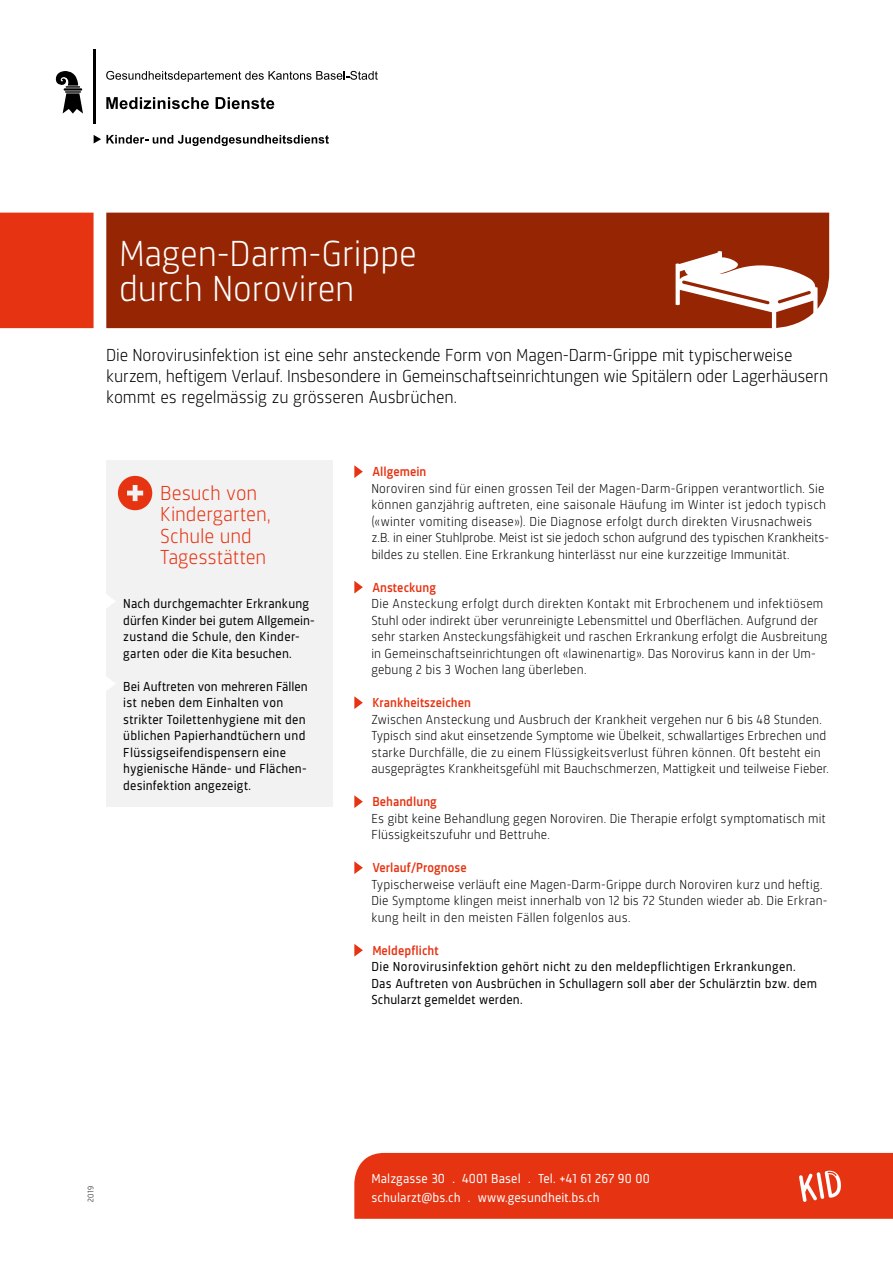
<style>
.page{position:relative;width:893px;height:1263px;background:#fff}
.page>*{position:absolute;margin:0;border:0;box-sizing:border-box;transform-origin:0 0}
.t1{font:300 37.5px/34.5px "Sinews Sans Pro";letter-spacing:-.005em;color:#fff}
.t2{font:300 21px/21px "Sinews Sans Pro";letter-spacing:-.005em;color:#e63312}
.t3{font:300 18px/21px "Sinews Sans Pro";letter-spacing:-.015em;color:#000}
.t4{font:300 13.5px/16.5px "Sinews Sans Pro";letter-spacing:.01em;color:#000}
.t5{font:13.5px/16.5px "Sinews Sans Pro";letter-spacing:.02em;color:#000}
.t6{font:500 13.5px "Sinews Sans Pro";letter-spacing:.005em;color:#e63312}
.t7{font:13.5px "Sinews Sans Pro";letter-spacing:.01em;color:#fff}
.t8{font:300 8.25px "Sinews Sans Pro";color:#000}
</style>
<div class="page">
<div style="left:0;top:213px;width:94px;height:115px;background:#e63312"></div>
<div style="left:106px;top:213px;width:723px;height:115px;background:#952503"></div>
<svg style="left:106px;top:71px;width:272px;height:11px"></svg>
<svg style="left:94px;top:135px;width:235px;height:11px"></svg>
<svg style="left:106px;top:97px;width:103px;height:12px"></svg>
<svg style="left:216px;top:97px;width:58px;height:12px"></svg>
<svg style="left:56px;top:71px;width:27px;height:43px"></svg>
<hr style="left:94px;top:50px;width:2px;height:74px;background:#000">
<div style="left:106px;top:460px;width:227px;height:346px;background:#f2f2f2"></div>
<svg style="left:106px;top:595px;width:9px;height:13px"></svg>
<svg style="left:106px;top:677px;width:9px;height:13px"></svg>
<svg style="left:118px;top:476px;width:34px;height:34px"></svg>
<svg style="left:354px;top:465px;width:9px;height:13px"></svg>
<svg style="left:354px;top:581px;width:9px;height:12px"></svg>
<svg style="left:354px;top:696px;width:9px;height:13px"></svg>
<svg style="left:354px;top:795px;width:9px;height:13px"></svg>
<svg style="left:354px;top:861px;width:9px;height:13px"></svg>
<svg style="left:354px;top:944px;width:9px;height:12px"></svg>
<svg style="left:676px;top:251px;width:141px;height:78px"></svg>
<div style="left:354px;top:1153px;width:539px;height:66px;background:#e63312"></div>
<h1 class="t1" style="left:119px;top:237px;width:299px">Magen-Darm-Grippe durch Noroviren</h1>
<p class="t3" style="left:106px;top:344px;width:723px">Die Norovirusinfektion ist eine sehr ansteckende Form von Magen-Darm-Grippe mit typischerweise kurzem, heftigem Verlauf. Insbesondere in Gemeinschaftseinrichtungen wie Spitälern oder Lagerhäusern kommt es regelmässig zu grösseren Ausbrüchen.</p>
<h2 class="t2" style="left:160px;top:483px;width:112px">Besuch von<br>Kindergarten,<br>Schule und<br>Tagesstätten</h2>
<p class="t5" style="left:123px;top:596px;width:193px">Nach durchgemachter Erkrankung dürfen Kinder bei gutem Allgemein&shy;zustand die Schule, den Kinder&shy;garten oder die Kita besuchen.</p>
<p class="t5" style="left:123px;top:678px;width:186px">Bei Auftreten von mehreren Fällen ist neben dem Einhalten von strikter Toilettenhygiene mit den üblichen Papierhandtüchern und<br>Flüssigseifendispensern eine hygienische Hände- und Flächen&shy;desinfektion angezeigt.</p>
<h2 class="t6" style="left:372px;top:464px;width:56px">Allgemein</h2>
<p class="t4" style="left:371px;top:480px;width:459px">Noroviren sind für einen grossen Teil der Magen-Darm-Grippen verantwortlich. Sie können ganzjährig auftreten, eine saisonale Häufung im Winter ist jedoch typisch («winter vomiting disease»). Die Diagnose erfolgt durch direkten Virusnachweis z.B. in einer Stuhlprobe. Meist ist sie jedoch schon aufgrund des typischen Krankheits&shy;bildes zu stellen. Eine Erkrankung hinterlässt nur eine kurzzeitige Immunität.</p>
<h2 class="t6" style="left:372px;top:580px;width:65px">Ansteckung</h2>
<p class="t4" style="left:371px;top:596px;width:458px">Die Ansteckung erfolgt durch direkten Kontakt mit Erbrochenem und infektiösem Stuhl oder indirekt über verunreinigte Lebensmittel und Oberflächen. Aufgrund der sehr starken Ansteckungsfähigkeit und raschen Erkrankung erfolgt die Ausbreitung in Gemeinschaftseinrichtungen oft «lawinenartig». Das Norovirus kann in der Um&shy;gebung 2 bis 3 Wochen lang überleben.</p>
<h2 class="t6" style="left:372px;top:695px;width:100px">Krankheitszeichen</h2>
<p class="t4" style="left:371px;top:711px;width:459px">Zwischen Ansteckung und Ausbruch der Krankheit vergehen nur 6 bis 48 Stunden.<br>Typisch sind akut einsetzende Symptome wie Übelkeit, schwallartiges Erbrechen und starke Durchfälle, die zu einem Flüssigkeitsverlust führen können. Oft besteht ein ausgeprägtes Krankheitsgefühl mit Bauchschmerzen, Mattigkeit und teilweise Fieber.</p>
<h2 class="t6" style="left:372px;top:794px;width:66px">Behandlung</h2>
<p class="t4" style="left:371px;top:810px;width:456px">Es gibt keine Behandlung gegen Noroviren. Die Therapie erfolgt symptomatisch mit<br>Flüssigkeitszufuhr und Bettruhe.</p>
<h2 class="t6" style="left:372px;top:860px;width:96px">Verlauf/Prognose</h2>
<p class="t4" style="left:371px;top:876px;width:458px">Typischerweise verläuft eine Magen-Darm-Grippe durch Noroviren kurz und heftig.<br>Die Symptome klingen meist innerhalb von 12 bis 72 Stunden wieder ab. Die Erkran&shy;kung heilt in den meisten Fällen folgenlos aus.</p>
<h2 class="t6" style="left:372px;top:943px;width:68px">Meldepflicht</h2>
<p class="t5" style="left:371px;top:959px;width:447px">Die Norovirusinfektion gehört nicht zu den meldepflichtigen Erkrankungen.<br>Das Auftreten von Ausbrüchen in Schullagern soll aber der Schulärztin bzw. dem<br>Schularzt gemeldet werden.</p>
<p class="t8" style="left:86px;top:1202px;width:18px;rotate:-90deg">2019</p>
<p class="t7" style="left:371px;top:1171px;width:280px">Malzgasse 30 . 4001 Basel . Tel. +41 61 267 90 00</p>
<p class="t7" style="left:371px;top:1190px;width:230px">schularzt@bs.ch . www.gesundheit.bs.ch</p>
</div>
